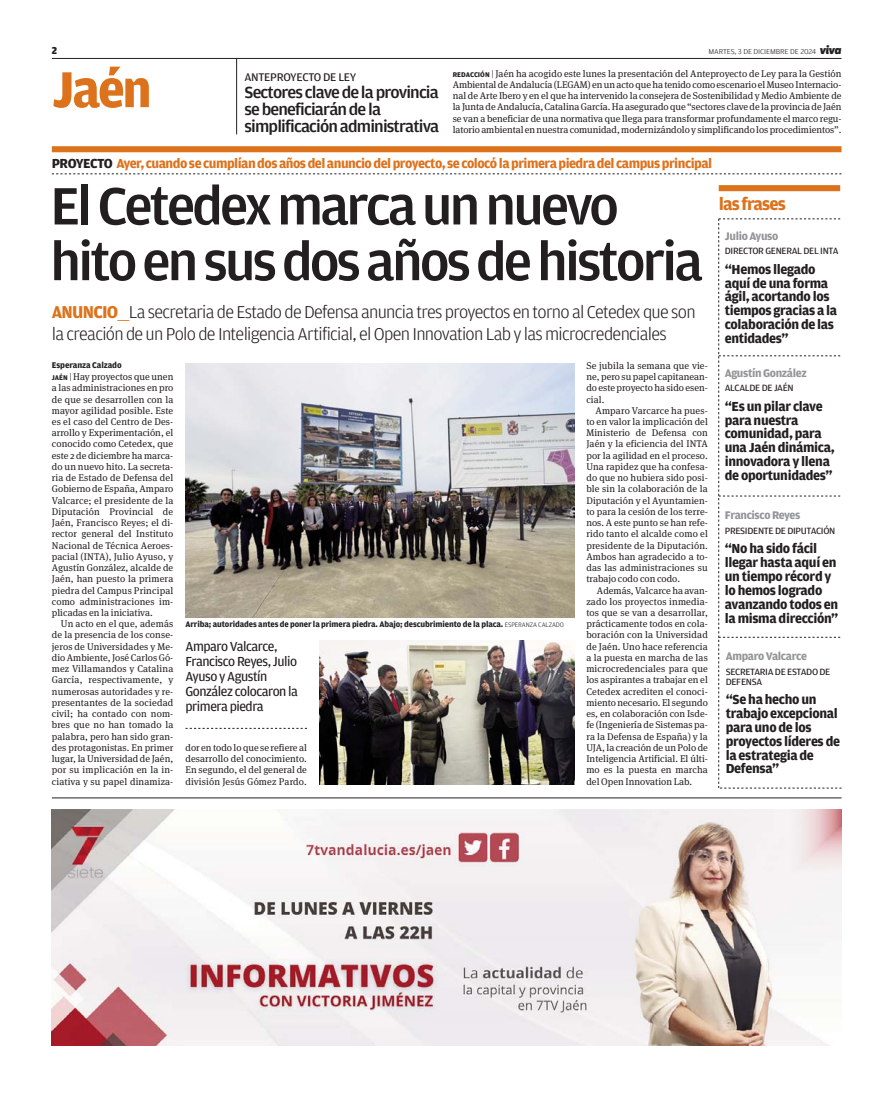
<style>
.page{position:relative;width:893px;height:1094px;background:#fff}
.page>*{position:absolute;margin:0;border:0;box-sizing:border-box;transform-origin:0 0}
.t1{font:500 55.65px/55.7px "Amplitude";letter-spacing:-.055em;color:#231f20;scale:1.04 1}
.t2{font:700 53.55px "Amplitude";color:#dc721c}
.t3{font:300 18.15px/22.2px "Amplitude";letter-spacing:-.04em;color:#231f20}
.t4{font:700 18.15px "Amplitude";letter-spacing:-.05em;color:#dc721c}
.t5{font:500 17.1px/17.1px "Amplitude";letter-spacing:-.045em;color:#231f20;scale:1.05 1}
.t6{font:700 13.95px/14px "Amplitude";letter-spacing:-.025em;color:#231f20}
.t7{font:700 13.95px "Amplitude";letter-spacing:-.035em;color:#dc721c}
.t8{font:13.95px/15px "Amplitude";letter-spacing:-.035em;color:#231f20}
.t9{font:700 11.85px "Amplitude";letter-spacing:-.03em;color:#939598}
.t10{font:11.85px "Amplitude";letter-spacing:-.025em;color:#231f20;scale:1.05 1}
.t11{font:900 10.65px "Amplitude";color:#231f20}
.t12{font:9.75px/11.2px "Meta Serif OT";letter-spacing:.005em;color:#231f20;text-align:justify}
.t13{font:9.6px/9.6px "Amplitude";letter-spacing:-.03em;color:#231f20;scale:1.05 1}
.t14{font:700 8.85px "Amplitude";letter-spacing:-.01em;color:#231f20}
.t15{font:700 8.55px "Amplitude";letter-spacing:-.015em;color:#231f20}
.t16{font:300 7.5px "Amplitude";letter-spacing:-.01em;color:#231f20;scale:1.1 1}
.s1{font-family:"Apex New";font-weight:800;font-style:italic;font-size:11.85px}
.s2{font-family:"Amplitude";font-weight:700;font-size:7.35px}
.s3{font-family:"Amplitude";font-weight:300}
.s4{color:#231f20}
.s5{font-weight:700;color:#dc721c}
.s6{color:#dc721c}
.s7{font-weight:300;font-size:6.9px}
</style>
<div class="page">
<hr style="left:52px;top:58px;width:789px;height:1px;background:#231f20">
<svg style="left:52px;top:174px;width:789px;height:1px"></svg>
<img style="left:185px;top:363px;width:389px;height:255px">
<div style="left:52px;top:146px;width:789px;height:6px;background:#dc721c"></div>
<hr style="left:236px;top:58px;width:1px;height:76px;background:#231f20">
<hr style="left:52px;top:797px;width:789px;height:1px;background:#231f20">
<img style="left:52px;top:809px;width:789px;height:236px">
<div style="left:718px;top:185px;width:122px;height:6px;background:#dc721c"></div>
<svg style="left:718px;top:219px;width:123px;height:569px"></svg>
<img style="left:319px;top:640px;width:255px;height:144px">
<svg style="left:185px;top:728px;width:122px;height:1px"></svg>
<p class="t11" style="left:52px;top:44px;width:7px">2</p>
<p class="t16" style="left:708px;top:49px;width:122px">MARTES, 3 DE DICIEMBRE DE 2024 <span class="s1">viva</span></p>
<p class="t10" style="left:244px;top:72px;width:108px">ANTEPROYECTO DE LEY</p>
<h3 class="t5" style="left:244px;top:85px;width:187px">Sectores clave de la provincia se beneficiarán de la simplificación administrativa</h3>
<h2 class="t2" style="left:52px;top:69px;width:102px">Jaén</h2>
<p class="t12" style="left:453px;top:68px;width:390px"><span class="s2">REDACCIÓN</span> <span class="s3">|</span> Jaén ha acogido este lunes la presentación del Anteproyecto de Ley para la Gestión Ambiental de Andalucía (LEGAM) en un acto que ha tenido como escenario el Museo Internacio&shy;nal de Arte Ibero y en el que ha intervenido la consejera de Sostenibilidad y Medio Ambiente de la Junta de Andalucía, Catalina García. Ha asegurado que “sectores clave de la provincia de Jaén se van a beneficiar de una normativa que llega para transformar profundamente el marco regu&shy;latorio ambiental en nuestra comunidad, modernizándolo y simplificando los procedimientos”.</p>
<h3 class="t7" style="left:52px;top:158px;width:661px"><span class="s4">PROYECTO</span> Ayer, cuando se cumplían dos años del anuncio del proyecto, se colocó la primera piedra del campus principal</h3>
<h1 class="t1" style="left:50px;top:182px;width:629px">El Cetedex marca un nuevo hito en sus dos años de historia</h1>
<h3 class="t3" style="left:52px;top:301px;width:645px"><span class="s5">ANUNCIO</span><span class="s6">___</span>La secretaria de Estado de Defensa anuncia tres proyectos en torno al Cetedex que son la creación de un Polo de Inteligencia Artificial, el Open Innovation Lab y las microcredenciales</h3>
<p class="t14" style="left:52px;top:361px;width:71px">Esperanza Calzado</p>
<p class="t12" style="left:52px;top:371px;width:123px"><span class="s2">JAÉN</span> <span class="s3">|</span> Hay proyectos que unen a las administraciones en pro de que se desarrollen con la mayor agilidad posible. Este es el caso del Centro de Des&shy;arrollo y Experimentación, el conocido como Cetedex, que este 2 de diciembre ha marca&shy;do un nuevo hito. La secreta&shy;ria de Estado de Defensa del Gobierno de España, Amparo Valcarce; el presidente de la Diputación Provincial de Jaén, Francisco Reyes; el di&shy;rector general del Instituto Nacional de Técnica Aeroes&shy;pacial (INTA), Julio Ayuso, y Agustín González, alcalde de Jaén, han puesto la primera piedra del Campus Principal como administraciones im&shy;plicadas en la iniciativa.</p>
<p class="t12" style="left:52px;top:618px;width:123px;text-indent:9px">Un acto en el que, además de la presencia de los conse&shy;jeros de Universidades y Me&shy;dio Ambiente, José Carlos Gó&shy;mez Villamandos y Catalina García, respectivamente, y numerosas autoridades y re&shy;presentantes de la sociedad civil; ha contado con nom&shy;bres que no han tomado la palabra, pero han sido gran&shy;des protagonistas. En primer lugar, la Universidad de Jaén, por su implicación en la in&shy;ciativa y su papel dinamiza-</p>
<p class="t15" style="left:185px;top:621px;width:380px">Arriba; autoridades antes de poner la primera piedra. Abajo; descubrimiento de la placa. <span class="s7">ESPERANZA CALZADO</span></p>
<h3 class="t8" style="left:185px;top:640px;width:114px">Amparo Valcarce,<br>Francisco Reyes, Julio<br>Ayuso y Agustín<br>González colocaron la primera piedra</h3>
<p class="t12" style="left:185px;top:742px;width:123px">dor en todo lo que se refiere al desarrollo del conocimiento.<br>En segundo, el del general de división Jesús Gómez Pardo.</p>
<p class="t12" style="left:586px;top:360px;width:123px">Se jubila la semana que vie&shy;ne, pero su papel capitanean&shy;do este proyecto ha sido esen&shy;cial.</p>
<p class="t12" style="left:586px;top:405px;width:123px;text-indent:9px">Amparo Varcarce ha pues&shy;to en valor la implicación del Ministerio de Defensa con Jaén y la eficiencia del INTA por la agilidad en el proceso.<br>Una rapidez que ha confesa&shy;do que no hubiera sido posi&shy;ble sin la colaboración de la Diputación y el Ayuntamien&shy;to para la cesión de los terre&shy;nos. A este punto se han refe&shy;rido tanto el alcalde como el presidente de la Diputación.<br>Ambos han agradecido a to&shy;das las administraciones su trabajo codo con codo.</p>
<p class="t12" style="left:586px;top:585px;width:123px;text-indent:11px">Además, Valcarce ha avan&shy;zado los proyectos inmedia&shy;tos que se van a desarrollar, prácticamente todos en cola&shy;boración con la Universidad de Jaén. Uno hace referencia a la puesta en marcha de las microcredenciales para que los aspirantes a trabajar en el Cetedex acrediten el conoci&shy;miento necesario. El segundo es, en colaboración con Isde&shy;fe (Ingeniería de Sistemas pa&shy;ra la Defensa de España) y la UJA, la creación de un Polo de Inteligencia Artificial. El últi&shy;mo es la puesta en marcha del Open Innovation Lab.</p>
<h3 class="t4" style="left:718px;top:197px;width:69px">las frases</h3>
<p class="t9" style="left:724px;top:231px;width:55px">Julio Ayuso</p>
<p class="t13" style="left:724px;top:247px;width:110px">DIRECTOR GENERAL DEL INTA</p>
<h3 class="t6" style="left:724px;top:263px;width:114px">“Hemos llegado aquí de una forma ágil, acortando los tiempos gracias a la colaboración de las entidades”</h3>
<p class="t9" style="left:724px;top:368px;width:83px">Agustín González</p>
<p class="t13" style="left:724px;top:384px;width:67px">ALCALDE DE JAÉN</p>
<h3 class="t6" style="left:724px;top:400px;width:112px">“Es un pilar clave para nuestra comunidad, para una Jaén dinámica, innovadora y llena de oportunidades”</h3>
<p class="t9" style="left:724px;top:510px;width:77px">Francisco Reyes</p>
<p class="t13" style="left:724px;top:526px;width:107px">PRESIDENTE DE DIPUTACIÓN</p>
<h3 class="t6" style="left:724px;top:542px;width:115px">“No ha sido fácil llegar hasta aquí en un tiempo récord y lo hemos logrado avanzando todos en la misma dirección”</h3>
<p class="t9" style="left:725px;top:651px;width:83px">Amparo Valcarce</p>
<p class="t13" style="left:725px;top:667px;width:101px">SECRETARIA DE ESTADO DE<br>DEFENSA</p>
<h3 class="t6" style="left:725px;top:693px;width:116px">“Se ha hecho un trabajo excepcional para uno de los proyectos líderes de la estrategia de<br>Defensa”</h3>
</div>
